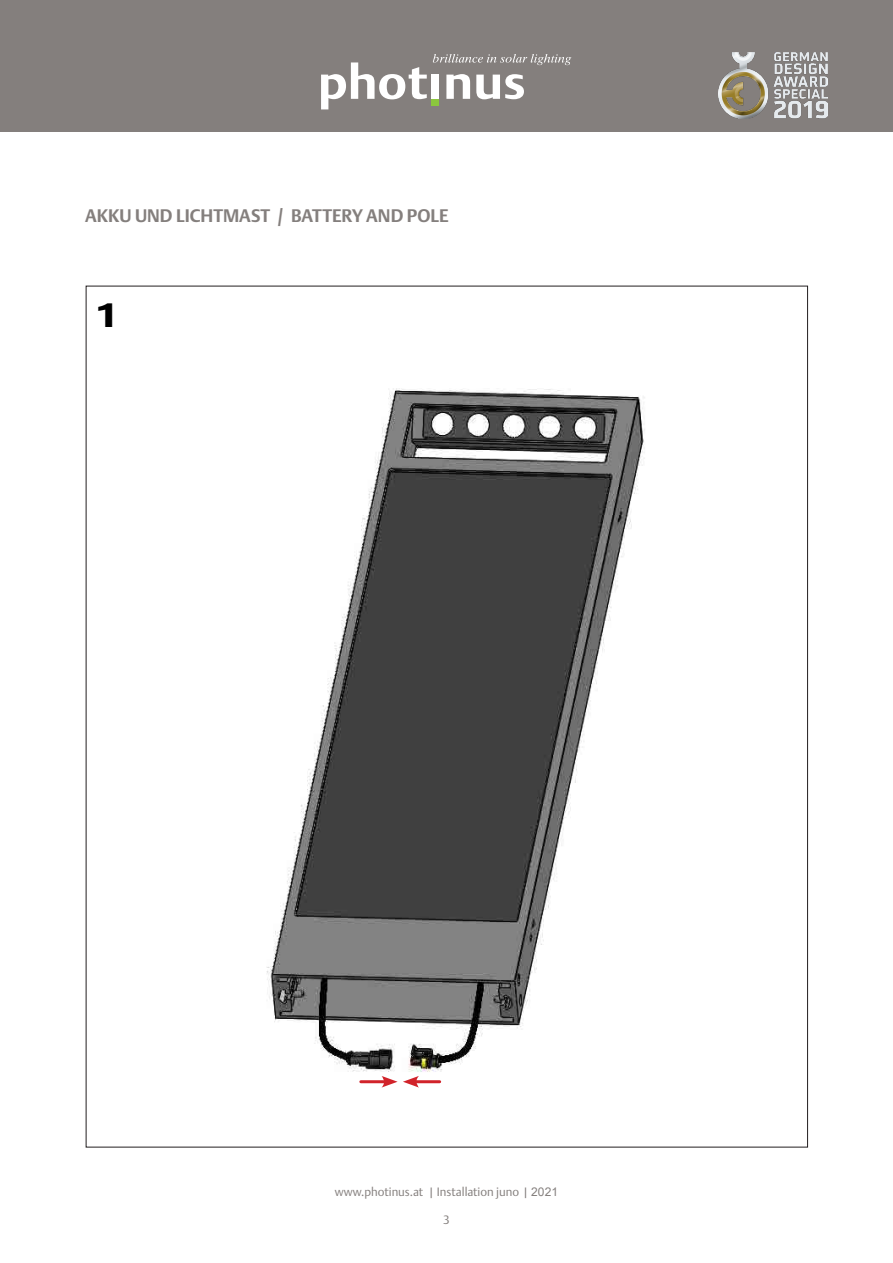
<style>
.page{position:relative;width:893px;height:1263px;background:#fff}
.page>*{position:absolute;margin:0;border:0;box-sizing:border-box;transform-origin:0 0}
.t1{font:700 45px "DTL Argo ST";color:#000}
.t2{font:700 18px "DTL Argo ST";color:#847f7d}
.t3{font:300 12px "DTL Argo T";color:#847f7d}
.s1{font-family:"Arial";font-weight:400}
</style>
<div class="page">
<div style="left:0;top:0;width:893px;height:132px;background:#847f7d"></div>
<svg style="left:321px;top:62px;width:106px;height:47px"></svg>
<div style="left:431px;top:75px;width:8px;height:24px;background:#fff"></div>
<svg style="left:446px;top:74px;width:24px;height:25px"></svg>
<svg style="left:476px;top:74px;width:48px;height:25px"></svg>
<div style="left:431px;top:99px;width:8px;height:7px;background:#8bc63e"></div>
<svg style="left:433px;top:54px;width:138px;height:11px"></svg>
<img style="left:718px;top:53px;width:109px;height:66px">
<img style="left:267px;top:388px;width:378px;height:700px">
<hr style="left:413px;top:1080px;width:27px;height:3px;background:#d1232a">
<hr style="left:361px;top:1080px;width:26px;height:3px;background:#d1232a">
<svg style="left:381px;top:1076px;width:38px;height:11px"></svg>
<p class="t2" style="left:85px;top:205px;width:365px">AKKU UND LICHTMAST / BATTERY AND POLE</p>
<p class="t1" style="left:98px;top:285px;width:19px">1</p>
<p class="t3" style="left:335px;top:1184px;width:225px">www.photinus.at | Installation juno | <span class="s1">2021</span></p>
<p class="t3" style="left:443px;top:1212px;width:8px">3</p>
</div>
